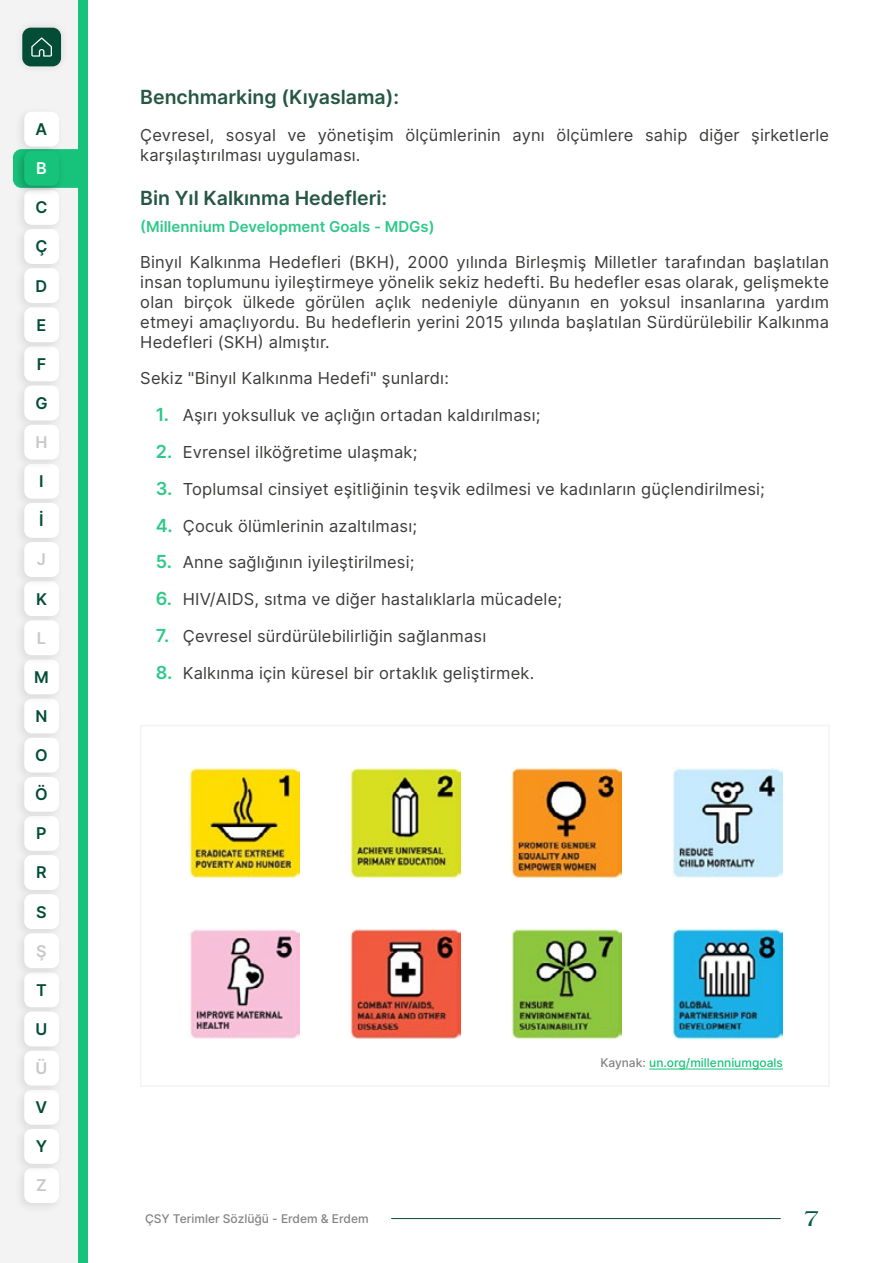
<style>
.page{position:relative;width:893px;height:1263px;background:#fff}
.page>*{position:absolute;margin:0;border:0;box-sizing:border-box;transform-origin:0 0}
.t1{font:24px "Americana Std FUHA Regular";color:#025850}
.t2{font:600 19.5px "Inter";color:#265744}
.t3{font:16.5px/19.8px "Inter";letter-spacing:.01em;color:#3c3c3b}
.t4{font:600 16.2px "Inter";color:#034d37}
.t5{font:600 16.2px "Inter";color:#c8c8c8}
.t6{font:600 16.2px "Inter";color:#fff}
.t7{font:600 15px "Inter";color:#2ec988}
.t8{font:500 12px "Inter";color:#828282}
.t9{font:500 12px "Inter";color:#17c37b}
.s1{font-weight:600;font-size:18px;color:#2ec988}
.s2{color:#828282}
</style>
<div class="page">
<hr style="left:391px;top:1218px;width:390px;height:1px;background:#034d37">
<div style="left:140px;top:725px;width:690px;height:362px;border:2px solid #f3f3f3"></div>
<img style="left:189px;top:767px;width:111px;height:111px">
<img style="left:351px;top:767px;width:110px;height:111px">
<img style="left:512px;top:767px;width:110px;height:111px">
<img style="left:673px;top:767px;width:110px;height:111px">
<img style="left:190px;top:929px;width:110px;height:110px">
<img style="left:351px;top:929px;width:110px;height:110px">
<img style="left:512px;top:929px;width:110px;height:110px">
<img style="left:673px;top:929px;width:110px;height:110px">
<hr style="left:649px;top:1068px;width:134px;height:1px;background:#17c37b">
<div style="left:0;top:0;width:83px;height:1263px;background:#f3f3f3"></div>
<div style="left:13px;top:185px;width:52px;height:51px;background:#efefef"></div>
<div style="left:24px;top:190px;width:35px;height:35px;background:#fff;border-radius:8px"></div>
<div style="left:13px;top:224px;width:52px;height:52px;background:#000;opacity:.1"></div>
<div style="left:24px;top:229px;width:35px;height:35px;background:#fff;border-radius:8px"></div>
<div style="left:13px;top:341px;width:52px;height:52px;background:#efefef"></div>
<div style="left:24px;top:346px;width:35px;height:35px;background:#fff;border-radius:8px"></div>
<div style="left:13px;top:459px;width:52px;height:51px;background:#efefef"></div>
<div style="left:24px;top:464px;width:35px;height:35px;background:#fff;border-radius:8px"></div>
<div style="left:13px;top:576px;width:52px;height:52px;background:#efefef"></div>
<div style="left:24px;top:581px;width:35px;height:35px;background:#fff;border-radius:8px"></div>
<div style="left:13px;top:693px;width:52px;height:52px;background:#efefef"></div>
<div style="left:24px;top:699px;width:35px;height:34px;background:#fff;border-radius:8px"></div>
<div style="left:13px;top:811px;width:52px;height:51px;background:#efefef"></div>
<div style="left:24px;top:816px;width:35px;height:35px;background:#fff;border-radius:8px"></div>
<div style="left:13px;top:967px;width:52px;height:52px;background:#efefef"></div>
<div style="left:24px;top:972px;width:35px;height:35px;background:#fff;border-radius:8px"></div>
<div style="left:13px;top:1084px;width:52px;height:52px;background:#efefef"></div>
<div style="left:24px;top:1090px;width:35px;height:35px;background:#fff;border-radius:8px"></div>
<div style="left:13px;top:263px;width:52px;height:52px;background:#000;opacity:.1"></div>
<div style="left:24px;top:268px;width:35px;height:35px;background:#fff;border-radius:8px"></div>
<div style="left:13px;top:380px;width:52px;height:52px;background:#000;opacity:.1"></div>
<div style="left:24px;top:386px;width:35px;height:34px;background:#fff;border-radius:8px"></div>
<div style="left:13px;top:498px;width:52px;height:51px;background:#000;opacity:.1"></div>
<div style="left:24px;top:503px;width:35px;height:35px;background:#fff;border-radius:8px"></div>
<div style="left:13px;top:732px;width:52px;height:52px;background:#000;opacity:.1"></div>
<div style="left:24px;top:738px;width:35px;height:34px;background:#fff;border-radius:8px"></div>
<div style="left:13px;top:850px;width:52px;height:51px;background:#000;opacity:.1"></div>
<div style="left:24px;top:855px;width:35px;height:35px;background:#fff;border-radius:8px"></div>
<div style="left:13px;top:1006px;width:52px;height:52px;background:#000;opacity:.1"></div>
<div style="left:24px;top:1011px;width:35px;height:35px;background:#fff;border-radius:8px"></div>
<div style="left:13px;top:302px;width:52px;height:52px;background:#000;opacity:.1"></div>
<div style="left:24px;top:307px;width:35px;height:35px;background:#fff;border-radius:8px"></div>
<div style="left:13px;top:654px;width:52px;height:52px;background:#000;opacity:.1"></div>
<div style="left:24px;top:659px;width:35px;height:35px;background:#fff;border-radius:8px"></div>
<div style="left:13px;top:771px;width:52px;height:52px;background:#000;opacity:.1"></div>
<div style="left:24px;top:777px;width:35px;height:35px;background:#fff;border-radius:8px"></div>
<div style="left:13px;top:889px;width:52px;height:52px;background:#000;opacity:.1"></div>
<div style="left:24px;top:894px;width:35px;height:35px;background:#fff;border-radius:8px"></div>
<div style="left:14px;top:19px;width:56px;height:56px;background:#000;opacity:.1"></div>
<div style="left:22px;top:28px;width:39px;height:38px;background:#034d37;border-radius:9px"></div>
<svg style="left:31px;top:37px;width:21px;height:20px"></svg>
<div style="left:79px;top:0;width:9px;height:1263px;background:#17c37b"></div>
<svg style="left:65px;top:149px;width:14px;height:39px"></svg>
<div style="left:24px;top:112px;width:35px;height:35px;background:#fff;border-radius:8px"></div>
<div style="left:13px;top:146px;width:52px;height:51px;background:#000;opacity:.25"></div>
<div style="left:24px;top:151px;width:35px;height:35px;background:#17c37b;border-radius:8px"></div>
<div style="left:13px;top:615px;width:52px;height:52px;background:#000;opacity:.1"></div>
<div style="left:24px;top:620px;width:35px;height:35px;background:#fff;border-radius:8px"></div>
<div style="left:13px;top:419px;width:52px;height:52px;background:#000;opacity:.1"></div>
<div style="left:24px;top:425px;width:35px;height:35px;background:#fff;border-radius:8px"></div>
<div style="left:13px;top:537px;width:52px;height:52px;background:#000;opacity:.1"></div>
<div style="left:24px;top:542px;width:35px;height:35px;background:#fff;border-radius:8px"></div>
<div style="left:13px;top:928px;width:52px;height:52px;background:#000;opacity:.1"></div>
<div style="left:24px;top:933px;width:35px;height:35px;background:#fff;border-radius:8px"></div>
<div style="left:13px;top:1045px;width:52px;height:52px;background:#000;opacity:.1"></div>
<div style="left:24px;top:1051px;width:35px;height:34px;background:#fff;border-radius:8px"></div>
<div style="left:13px;top:1163px;width:52px;height:51px;background:#efefef"></div>
<div style="left:24px;top:1168px;width:35px;height:35px;background:#fff;border-radius:8px"></div>
<div style="left:13px;top:1124px;width:52px;height:51px;background:#000;opacity:.1"></div>
<div style="left:24px;top:1129px;width:35px;height:35px;background:#fff;border-radius:8px"></div>
<p class="t4" style="left:36px;top:117px;width:13px">A</p>
<p class="t6" style="left:36px;top:156px;width:12px">B</p>
<p class="t4" style="left:35px;top:196px;width:14px">C</p>
<p class="t4" style="left:35px;top:235px;width:14px">Ç</p>
<p class="t4" style="left:36px;top:274px;width:13px">D</p>
<p class="t4" style="left:37px;top:313px;width:11px">E</p>
<p class="t4" style="left:37px;top:352px;width:11px">F</p>
<p class="t4" style="left:35px;top:391px;width:14px">G</p>
<p class="t5" style="left:35px;top:430px;width:14px">H</p>
<p class="t4" style="left:39px;top:469px;width:6px">I</p>
<p class="t4" style="left:39px;top:509px;width:6px">İ</p>
<p class="t5" style="left:37px;top:548px;width:11px">J</p>
<p class="t4" style="left:36px;top:587px;width:12px">K</p>
<p class="t5" style="left:37px;top:626px;width:11px">L</p>
<p class="t4" style="left:34px;top:665px;width:16px">M</p>
<p class="t4" style="left:35px;top:704px;width:14px">N</p>
<p class="t4" style="left:35px;top:743px;width:14px">O</p>
<p class="t4" style="left:35px;top:782px;width:14px">Ö</p>
<p class="t4" style="left:36px;top:822px;width:12px">P</p>
<p class="t4" style="left:36px;top:861px;width:12px">R</p>
<p class="t4" style="left:36px;top:900px;width:12px">S</p>
<p class="t5" style="left:36px;top:939px;width:12px">Ş</p>
<p class="t4" style="left:36px;top:978px;width:12px">T</p>
<p class="t4" style="left:36px;top:1017px;width:13px">U</p>
<p class="t5" style="left:36px;top:1056px;width:13px">Ü</p>
<p class="t4" style="left:36px;top:1095px;width:13px">V</p>
<p class="t4" style="left:36px;top:1134px;width:13px">Y</p>
<p class="t5" style="left:36px;top:1174px;width:12px">Z</p>
<p class="t2" style="left:140px;top:83px;width:260px">Benchmarking (Kıyaslama):</p>
<p class="t3" style="left:140px;top:124px;width:690px">Çevresel, sosyal ve yönetişim ölçümlerinin aynı ölçümlere sahip diğer şirketlerle karşılaştırılması uygulaması.</p>
<p class="t2" style="left:140px;top:183px;width:248px">Bin Yıl Kalkınma Hedefleri:</p>
<p class="t7" style="left:140px;top:215px;width:296px">(Millennium Development Goals - MDGs)</p>
<p class="t3" style="left:140px;top:252px;width:690px;text-align:justify">Binyıl Kalkınma Hedefleri (BKH), 2000 yılında Birleşmiş Milletler tarafından başlatılan insan toplumunu iyileştirmeye yönelik sekiz hedefti. Bu hedefler esas olarak, gelişmekte olan birçok ülkede görülen açlık nedeniyle dünyanın en yoksul insanlarına yardım etmeyi amaçlıyordu. Bu hedeflerin yerini 2015 yılında başlatılan Sürdürülebilir Kalkınma Hedefleri (SKH) almıştır.</p>
<p class="t3" style="left:140px;top:368px;width:310px">Sekiz "Binyıl Kalkınma Hedefi" şunlardı:</p>
<p class="t3" style="left:156px;top:405px;width:386px"><span class="s1">1.</span> Aşırı yoksulluk ve açlığın ortadan kaldırılması;</p>
<p class="t3" style="left:156px;top:442px;width:263px"><span class="s1">2.</span> Evrensel ilköğretime ulaşmak;</p>
<p class="t3" style="left:156px;top:479px;width:611px"><span class="s1">3.</span> Toplumsal cinsiyet eşitliğinin teşvik edilmesi ve kadınların güçlendirilmesi;</p>
<p class="t3" style="left:156px;top:515px;width:263px"><span class="s1">4.</span> Çocuk ölümlerinin azaltılması;</p>
<p class="t3" style="left:156px;top:552px;width:260px"><span class="s1">5.</span> Anne sağlığının iyileştirilmesi;</p>
<p class="t3" style="left:156px;top:589px;width:408px"><span class="s1">6.</span> HIV/AIDS, sıtma ve diğer hastalıklarla mücadele;</p>
<p class="t3" style="left:156px;top:626px;width:332px"><span class="s1">7.</span> Çevresel sürdürülebilirliğin sağlanması</p>
<p class="t3" style="left:156px;top:663px;width:380px"><span class="s1">8.</span> Kalkınma için küresel bir ortaklık geliştirmek.</p>
<p class="t9" style="left:600px;top:1054px;width:184px"><span class="s2">Kaynak:</span> un.org/millenniumgoals</p>
<p class="t8" style="left:145px;top:1209px;width:225px">ÇSY Terimler Sözlüğü - Erdem &amp; Erdem</p>
<h1 class="t1" style="left:803px;top:1202px;width:17px">7</h1>
</div>
